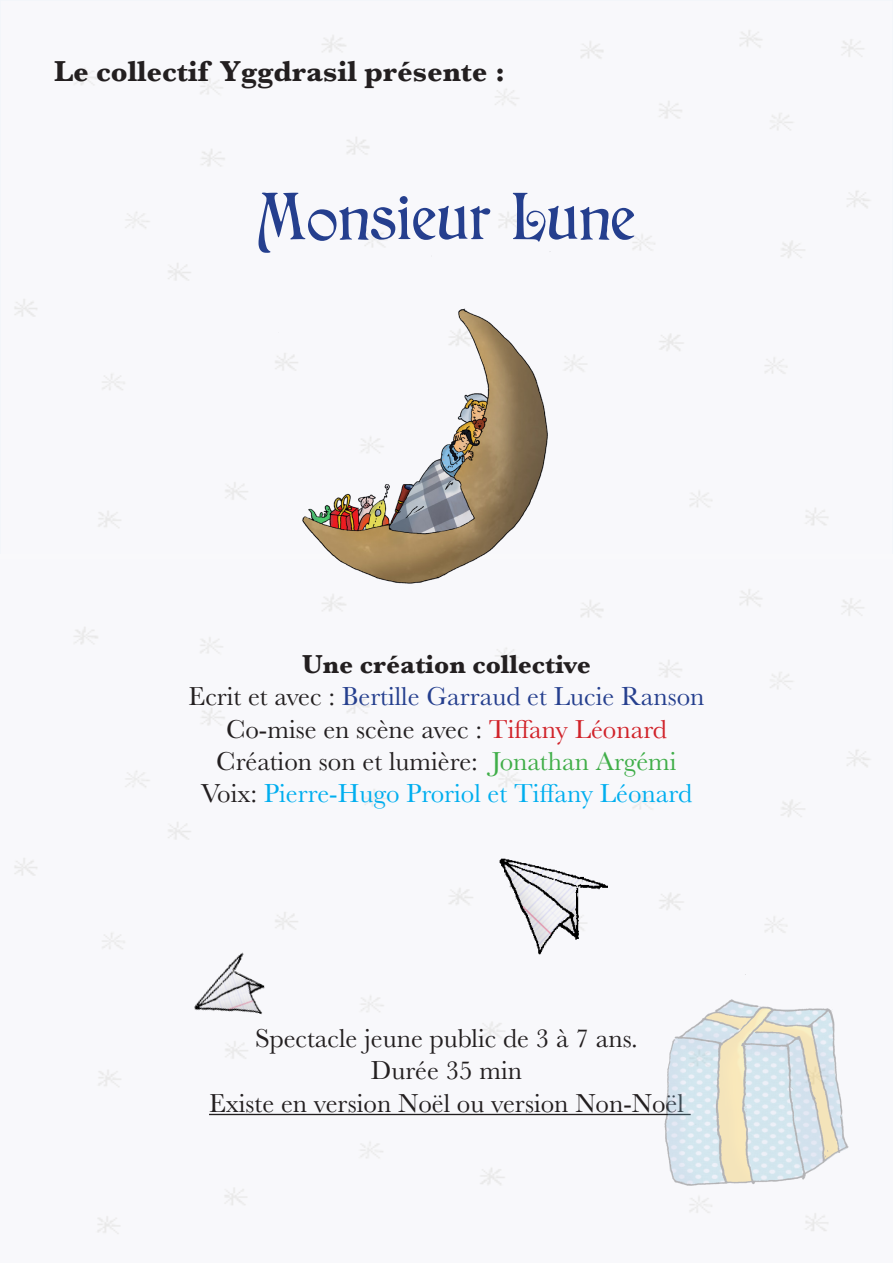
<style>
.page{position:relative;width:893px;height:1263px;background:#fff}
.page>*{position:absolute;margin:0;border:0;box-sizing:border-box;transform-origin:0 0}
.t1{font:64.5px "CAT Childs";color:#253f8e}
.t2{font:700 30px "Baskerville";color:#231f20}
.t3{font:27px "Baskerville";color:#231f20}
.t4{font:27px "Baskerville";color:#253f8e}
.t5{font:27px "Baskerville";color:#00aeef}
.t6{font:700 27px "Baskerville";color:#231f20}
.s1{color:#231f20}
.s2{color:#d1232a}
.s3{color:#40ae49}
</style>
<div class="page">
<img style="left:14px;top:30px;width:857px;height:499px">
<img style="left:14px;top:589px;width:857px;height:499px">
<img style="left:97px;top:1113px;width:732px;height:121px">
<hr style="left:209px;top:1114px;width:482px;height:1px;background:#231f20">
<img style="left:465px;top:821px;width:190px;height:151px">
<img style="left:162px;top:906px;width:145px;height:156px">
<img style="left:653px;top:973px;width:201px;height:231px">
<img style="left:275px;top:175px;width:316px;height:551px">
<p class="t2" style="left:54px;top:50px;width:453px">Le collectif Yggdrasil présente :</p>
<p class="t1" style="left:257px;top:176px;width:380px">Monsieur Lune</p>
<p class="t6" style="left:302px;top:645px;width:290px">Une création collective</p>
<p class="t4" style="left:188px;top:679px;width:517px"><span class="s1">Ecrit et avec :</span> Bertille Garraud et Lucie Ranson</p>
<p class="t3" style="left:226px;top:712px;width:442px">Co-mise en scène avec : <span class="s2">Tiffany Léonard</span></p>
<p class="t3" style="left:216px;top:744px;width:462px">Création son et lumière: <span class="s3">Jonathan Argémi</span></p>
<p class="t5" style="left:201px;top:776px;width:493px"><span class="s1">Voix:</span> Pierre-Hugo Proriol et Tiffany Léonard</p>
<p class="t3" style="left:255px;top:1021px;width:384px">Spectacle jeune public de 3 à 7 ans.</p>
<p class="t3" style="left:371px;top:1053px;width:153px">Durée 35 min</p>
<p class="t3" style="left:209px;top:1086px;width:476px">Existe en version Noël ou version Non-Noël</p>
</div>
